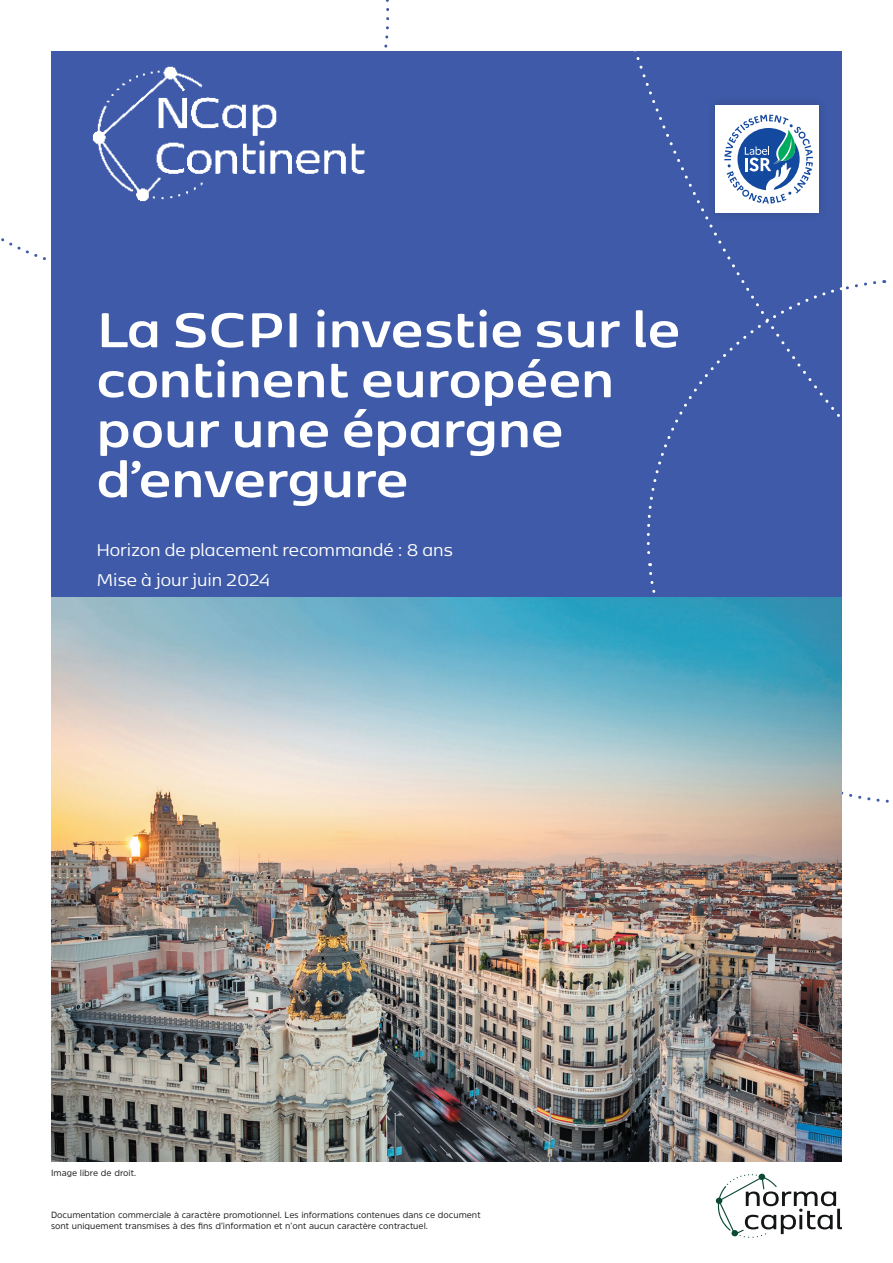
<style>
.page{position:relative;width:893px;height:1263px;background:#fff}
.page>*{position:absolute;margin:0;border:0;box-sizing:border-box;transform-origin:0 0}
.t1{font:700 57.6px/49.9px "Kobenhavn Sans";color:#fff}
.t2{font:20.1px "Kobenhavn Sans";color:#fff}
.t3{font:9px/10.8px "Amsi Pro";color:#231f20}
</style>
<div class="page">
<div style="left:51px;top:51px;width:791px;height:557px;background:#3e5aa8"></div>
<svg style="left:718px;top:1174px;width:124px;height:64px"></svg>
<svg style="left:646px;top:287px;width:189px;height:267px"></svg>
<img style="left:51px;top:597px;width:791px;height:564px">
<img style="left:92px;top:66px;width:273px;height:135px">
<div style="left:707px;top:97px;width:120px;height:124px;background:#3c57a2"></div>
<div style="left:716px;top:105px;width:103px;height:108px;background:#fff"></div>
<svg style="left:724px;top:115px;width:89px;height:89px"></svg>
<p class="t1" style="left:96px;top:300px;width:585px">La SCPI investie sur le continent européen</p>
<p class="t1" style="left:96px;top:400px;width:468px">pour une épargne</p>
<p class="t1" style="left:96px;top:450px;width:313px">d’envergure</p>
<p class="t2" style="left:96px;top:537px;width:358px">Horizon de placement recommandé : 8 ans</p>
<p class="t2" style="left:96px;top:566px;width:175px">Mise à jour juin 2024</p>
<p class="t3" style="left:51px;top:1167px;width:87px">Image libre de droit.</p>
<p class="t3" style="left:51px;top:1209px;width:431px">Documentation commerciale à caractère promotionnel. Les informations contenues dans ce document sont uniquement transmises à des fins d’information et n’ont aucun caractère contractuel.</p>
</div>
